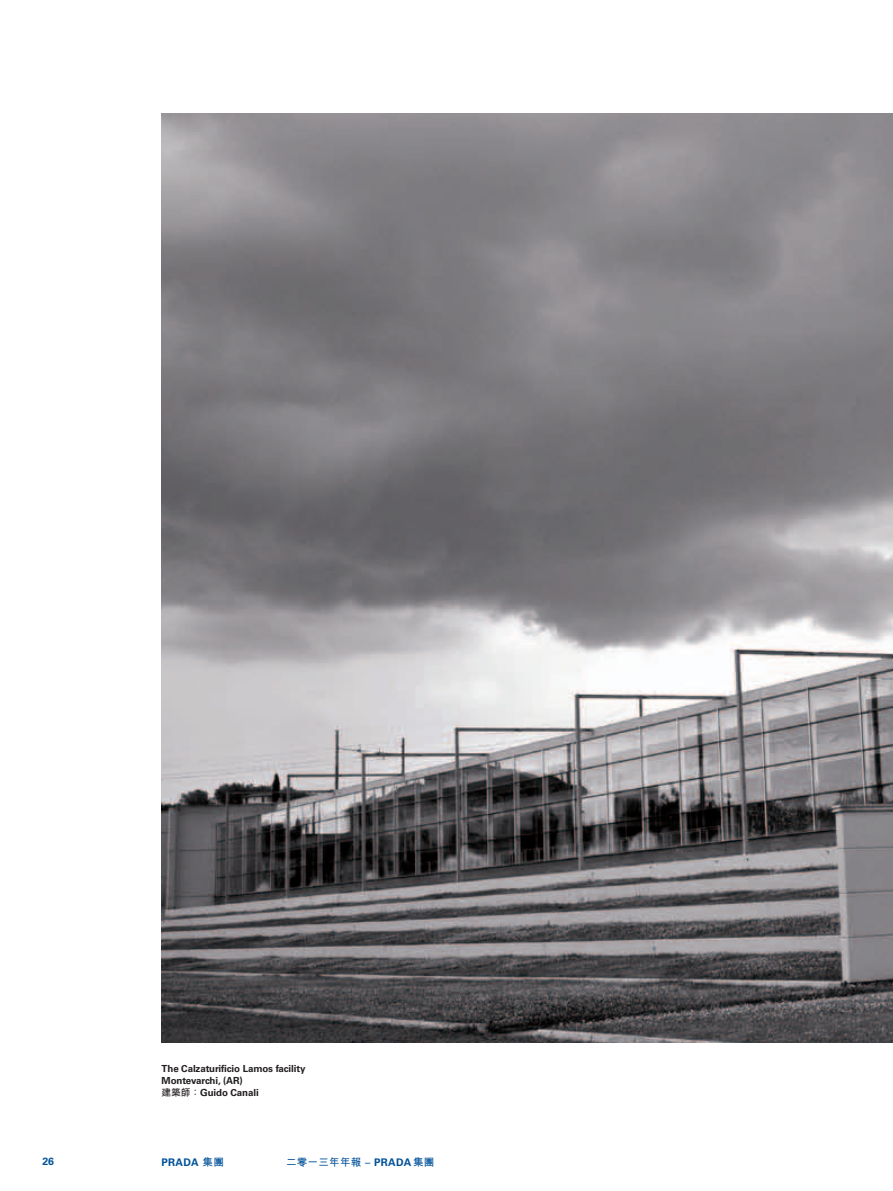
<style>
.page{position:relative;width:893px;height:1191px;background:#fff}
.page>*{position:absolute;margin:0;border:0;box-sizing:border-box;transform-origin:0 0}
.t1{font:700 10.5px "M Hei HK";letter-spacing:.03em;color:#01529a}
.t2{font:700 10.5px "Univers LT Std";letter-spacing:.03em;color:#01529a}
.Legenda{font:700 9.75px "Univers LT Std";letter-spacing:-.01em;color:#231f20}
.s1{font-family:"M Hei HK"}
.s2{font-family:"Univers LT Std";font-weight:400}
.s3{font-family:"Univers LT Std"}
</style>
<div class="page">
<img style="left:162px;top:114px;width:731px;height:928px">
<p class="Legenda" style="left:162px;top:1063px;width:145px">The Calzaturificio Lamos facility</p>
<p class="Legenda" style="left:162px;top:1075px;width:83px">Montevarchi, (AR)</p>
<p class="Legenda" style="left:162px;top:1087px;width:99px"><span class="s1">建築師：</span>Guido Canali</p>
<p class="t2" style="left:42px;top:1155px;width:13px">26</p>
<p class="t2" style="left:162px;top:1156px;width:64px">PRADA <span class="s1">集團</span></p>
<p class="t1" style="left:286px;top:1154px;width:150px">二零一三年年報 <span class="s2">–</span> <span class="s3">PRADA</span>集團</p>
</div>
